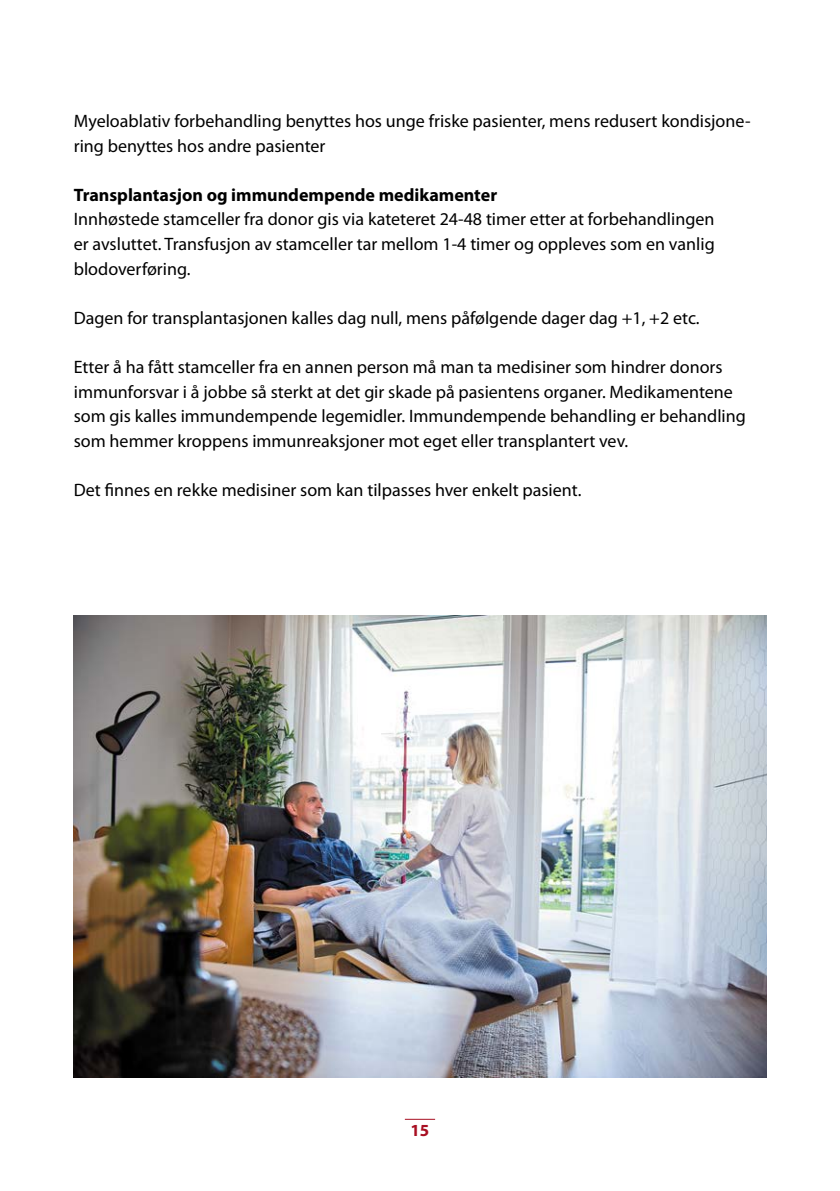
<style>
.page{position:relative;width:840px;height:1191px;background:#fff}
.page>*{position:absolute;margin:0;border:0;box-sizing:border-box;transform-origin:0 0}
.t1{font:18px/24.6px "Myriad Pro";color:#000}
.t2{font:700 18px "Myriad Pro";color:#000}
.t3{font:700 17px "Myriad Pro";color:#a80f22}
</style>
<div class="page">
<hr style="left:404px;top:1118px;width:31px;height:1px;background:#a80f22">
<img style="left:74px;top:615px;width:691px;height:462px">
<p class="t1" style="left:74px;top:109px;width:678px">Myeloablativ forbehandling benyttes hos unge friske pasienter, mens redusert kondisjone&shy;ring benyttes hos andre pasienter</p>
<p class="t2" style="left:74px;top:185px;width:424px">Transplantasjon og immundempende medikamenter</p>
<p class="t1" style="left:74px;top:207px;width:642px;text-align:justify">Innhøstede stamceller fra donor gis via kateteret 24-48 timer etter at forbehandlingen er avsluttet. Transfusjon av stamceller tar mellom 1-4 timer og oppleves som en vanlig blodoverføring.</p>
<p class="t1" style="left:74px;top:306px;width:627px">Dagen for transplantasjonen kalles dag null, mens påfølgende dager dag +1, +2 etc.</p>
<p class="t1" style="left:74px;top:355px;width:673px">Etter å ha fått stamceller fra en annen person må man ta medisiner som hindrer donors immunforsvar i å jobbe så sterkt at det gir skade på pasientens organer. Medikamentene som gis kalles immundempende legemidler. Immundempende behandling er behandling som hemmer kroppens immunreaksjoner mot eget eller transplantert vev.</p>
<p class="t1" style="left:74px;top:478px;width:509px">Det finnes en rekke medisiner som kan tilpasses hver enkelt pasient.</p>
<p class="t3" style="left:410px;top:1120px;width:20px">15</p>
</div>
